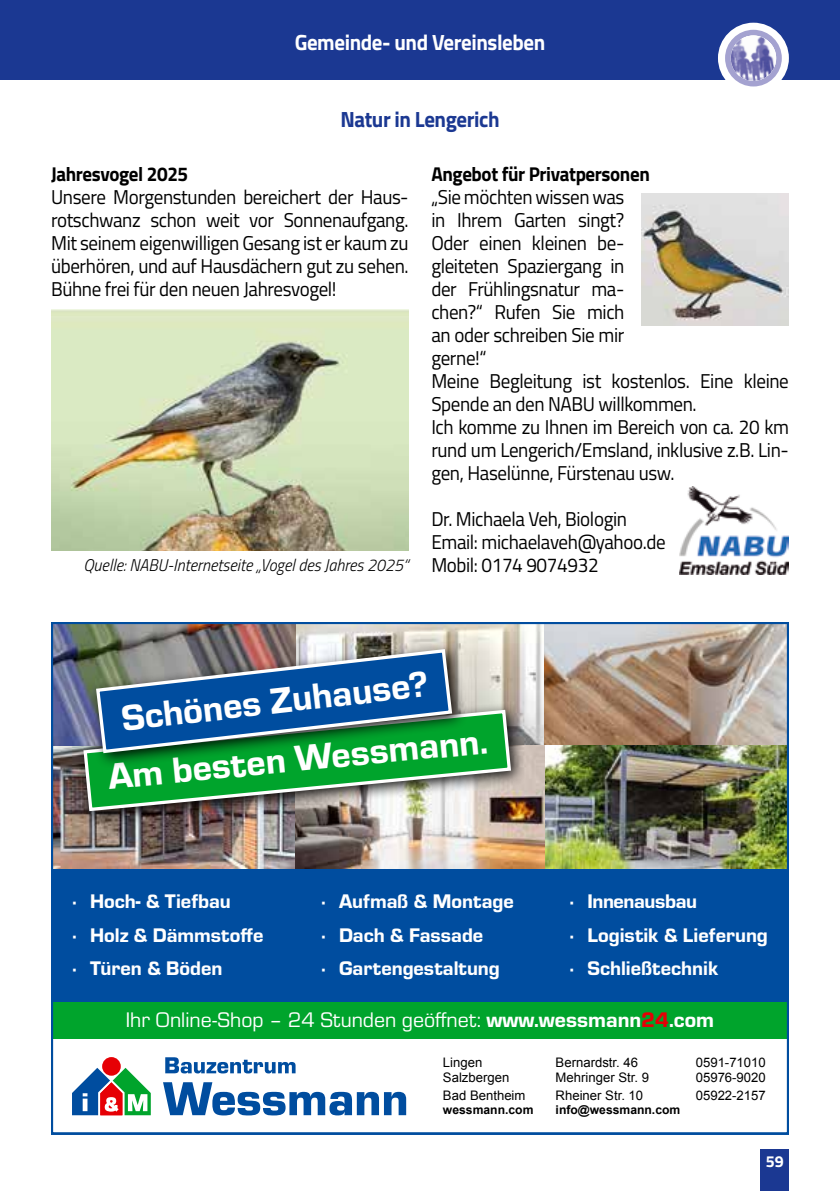
<style>
.page{position:relative;width:840px;height:1191px;background:#fff}
.page>*{position:absolute;margin:0;border:0;box-sizing:border-box;transform-origin:0 0}
.t1{font:37.6px "Eurostile Hea";color:#fff}
.t2{font:700 22px "Titillium Web";letter-spacing:-.02em;color:#fff;scale:.95 1}
.t3{font:700 22px "Titillium Web";letter-spacing:-.02em;color:#1b3892;scale:.95 1}
.t4{font:21.8px "Eurostile";color:#fff}
.t5{font:20.4px/33.4px "Eurostile Hea";color:#fff}
.t6{font:20px/23px "Titillium Web";letter-spacing:-.02em;color:#000;scale:.95 1}
.t7{font:700 20px "Titillium Web";letter-spacing:-.02em;color:#000;scale:.95 1}
.t8{font:italic 300 17px "Titillium Web";color:#000;scale:.95 1}
.t9{font:700 16px "Titillium Web";color:#fff}
.t10{font:13.2px "Arial";color:#000}
.t11{font:700 12.2px "Arial";color:#000}
.s1{font-family:"Eurostile Hea"}
.s2{font-family:"Eurostile Hea";color:#e60005}
</style>
<div class="page">
<div style="left:760px;top:1149px;width:28px;height:42px;background:#1b3892"></div>
<div style="left:0;top:0;width:839px;height:79px;background:#1b3892"></div>
<div style="left:717px;top:23px;width:71px;height:71px;background:#fff;border-radius:50%"></div>
<div style="left:724px;top:30px;width:57px;height:56px;background:#a4a2d0;border-radius:50%"></div>
<img style="left:730px;top:35px;width:45px;height:46px">
<img style="left:51px;top:309px;width:357px;height:241px">
<img style="left:641px;top:194px;width:147px;height:131px">
<img style="left:679px;top:486px;width:109px;height:88px">
<img style="left:55px;top:626px;width:729px;height:242px">
<div style="left:51px;top:868px;width:737px;height:134px;background:#004d9f"></div>
<div style="left:51px;top:1002px;width:737px;height:36px;background:#00a42c"></div>
<svg style="left:163px;top:1082px;width:243px;height:33px"></svg>
<svg style="left:165px;top:1057px;width:130px;height:16px"></svg>
<div style="left:102px;top:1057px;width:19px;height:18px;background:#e60005;border-radius:50%"></div>
<svg style="left:72px;top:1067px;width:79px;height:48px"></svg>
<div style="left:75px;top:702px;width:452px;height:125px;background:#000;opacity:.9"></div>
<img style="left:82px;top:708px;width:430px;height:105px">
<div style="left:88px;top:641px;width:380px;height:128px;background:#000;opacity:.9"></div>
<svg style="left:94px;top:647px;width:359px;height:108px;background:#307087"></svg>
<div style="left:51px;top:622px;width:737px;height:512px;border:3px solid #004d9f"></div>
<p class="t2" style="left:294px;top:26px;width:265px">Gemeinde- und V reinsleben</p>
<p class="t2" style="left:323px;top:26px;width:205px">Amtliche Mitteilungen</p>
<p class="t3" style="left:340px;top:102px;width:169px">Natur in Lengerich</p>
<p class="t7" style="left:51px;top:159px;width:146px">Jahresvogel 2025</p>
<p class="t6" style="left:51px;top:185px;width:377px;text-align:justify">Unsere Morgenstunden bereichert der Haus&shy;rotschwanz schon weit vor Sonnenaufgang.<br>Mit seinem eigenwilligen Gesang ist er kaum zu überhören, und auf Hausdächern gut zu sehen.<br>Bühne frei für den neuen Jahresvogel!</p>
<p class="t8" style="left:83px;top:553px;width:343px">Quelle: NABU-Internetseite „Vogel des Jahres 2025“</p>
<p class="t7" style="left:431px;top:159px;width:231px">Angebot für Privatpersonen</p>
<p class="t6" style="left:431px;top:185px;width:378px">„Sie möchten wissen was<br>in Ihrem Garten singt?<br>Oder einen kleinen be-<br>gleiteten Spaziergang in<br>der Frühlingsnatur ma-<br>chen?“ Rufen Sie mich<br>an oder schreiben Sie mir<br>gerne!“<br>Meine Begleitung ist kostenlos. Eine kleine<br>Spende an den NABU willkommen.<br>Ich komme zu Ihnen im Bereich von ca. 20 km rund um Lengerich/Emsland, inklusive z.B. Lin&shy;gen, Haselünne, Fürstenau usw.</p>
<p class="t6" style="left:431px;top:507px;width:248px">Dr. Michaela Veh, Biologin<br>Email: michaelaveh@yahoo.de<br>Mobil: 0174 9074932</p>
<h1 class="t1" style="left:118px;top:693px;width:310px;rotate:-7deg">Schönes Zuhause?</h1>
<h1 class="t1" style="left:105px;top:752px;width:382px;rotate:-6deg">Am besten Wessmann.</h1>
<p class="t5" style="left:69px;top:883px;width:196px">· Hoch- &amp; Tiefbau<br>· Holz &amp; Dämmstoffe · Türen &amp; Böden</p>
<p class="t5" style="left:318px;top:883px;width:197px">· Aufmaß &amp; Montage · Dach &amp; Fassade<br>· Gartengestaltung</p>
<p class="t5" style="left:566px;top:883px;width:203px">· Innenausbau<br>· Logistik &amp; Lieferung · Schließtechnik</p>
<p class="t4" style="left:126px;top:1005px;width:589px">Ihr Online-Shop – 24 Stunden geöffnet: <span class="s1">www.wessmann</span><span class="s2">24</span><span class="s1">.com</span></p>
<p class="t10" style="left:443px;top:1053px;width:41px">Lingen</p>
<p class="t10" style="left:555px;top:1053px;width:84px">Bernardstr. 46</p>
<p class="t10" style="left:695px;top:1053px;width:72px">0591-71010</p>
<p class="t10" style="left:443px;top:1069px;width:68px">Salzbergen</p>
<p class="t10" style="left:555px;top:1069px;width:95px">Mehringer Str. 9</p>
<p class="t10" style="left:695px;top:1069px;width:72px">05976-9020</p>
<p class="t10" style="left:443px;top:1086px;width:84px">Bad Bentheim</p>
<p class="t10" style="left:555px;top:1086px;width:89px">Rheiner Str. 10</p>
<p class="t10" style="left:695px;top:1086px;width:72px">05922-2157</p>
<p class="t11" style="left:443px;top:1102px;width:92px">wessmann.com</p>
<p class="t11" style="left:555px;top:1102px;width:126px">info@wessmann.com</p>
<p class="t9" style="left:765px;top:1149px;width:19px">59</p>
</div>
